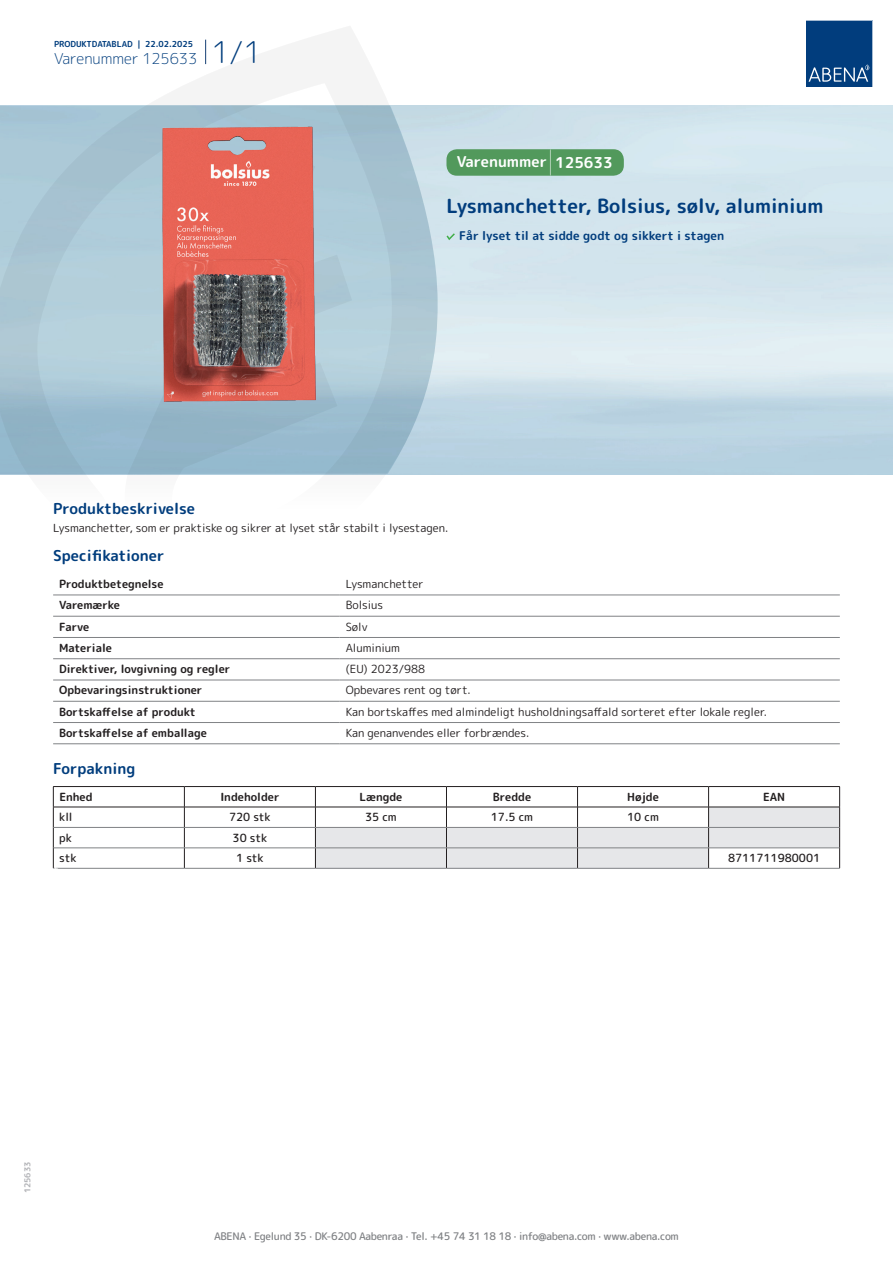
<style>
.page{position:relative;width:893px;height:1263px;background:#fff}
.page>*{position:absolute;margin:0;border:0;box-sizing:border-box;transform-origin:0 0}
.t1{font:700 19.5px "Rounded Mplus 1 c";color:#013d7d}
.t2{font:700 15px "Rounded Mplus 1 c";color:#013d7d}
.t3{font:300 15px "Rounded Mplus 1 c";color:#013d7d}
.t4{font:700 15px "Rounded Mplus 1 c";color:#fff}
.t5{font:700 12px "Rounded Mplus 1 c";color:#013d7d}
.t6{font:11.25px "Rounded Mplus 1 c";color:#231f20}
.t7{font:700 11.25px "Rounded Mplus 1 c";color:#231f20}
.t8{font:500 11.25px "Rounded Mplus 1 c";color:#231f20}
.t9{font:500 10.5px "Rounded Mplus 1 c";letter-spacing:-.03em;color:#808285}
.t10{font:700 10.5px "Rounded Mplus 1 c";color:#fff}
.t11{font:700 8.25px "Rounded Mplus 1 c";color:#013d7d}
.t12{font:700 8.25px "Rounded Mplus 1 c";color:#b2b3b7}
.s1{font-size:30px}
.s2{font-size:25.5px}
</style>
<div class="page">
<svg style="left:0;top:26px;width:439px;height:569px"></svg>
<svg style="left:0;top:106px;width:438px;height:368px;background:#a7c5d3"></svg>
<svg style="left:205px;top:40px;width:1px;height:24px"></svg>
<svg style="left:806px;top:20px;width:67px;height:67px;background:#144b86"></svg>
<img style="left:162px;top:127px;width:154px;height:275px">
<hr style="left:53px;top:595px;width:287px;height:1px;background:#808285">
<hr style="left:340px;top:595px;width:500px;height:1px;background:#808285">
<hr style="left:53px;top:616px;width:287px;height:1px;background:#808285">
<hr style="left:340px;top:616px;width:500px;height:1px;background:#808285">
<hr style="left:53px;top:637px;width:287px;height:1px;background:#808285">
<hr style="left:340px;top:637px;width:500px;height:1px;background:#808285">
<hr style="left:53px;top:658px;width:287px;height:1px;background:#808285">
<hr style="left:340px;top:658px;width:500px;height:1px;background:#808285">
<hr style="left:53px;top:680px;width:287px;height:1px;background:#808285">
<hr style="left:340px;top:680px;width:500px;height:1px;background:#808285">
<hr style="left:53px;top:701px;width:287px;height:1px;background:#808285">
<hr style="left:340px;top:701px;width:500px;height:1px;background:#808285">
<hr style="left:53px;top:722px;width:287px;height:1px;background:#808285">
<hr style="left:340px;top:722px;width:500px;height:1px;background:#808285">
<hr style="left:53px;top:743px;width:287px;height:1px;background:#808285">
<hr style="left:340px;top:743px;width:500px;height:1px;background:#808285">
<hr style="left:53px;top:786px;width:131px;height:1px;background:#231f20">
<hr style="left:184px;top:786px;width:131px;height:1px;background:#231f20">
<hr style="left:315px;top:786px;width:131px;height:1px;background:#231f20">
<hr style="left:446px;top:786px;width:131px;height:1px;background:#231f20">
<hr style="left:577px;top:786px;width:132px;height:1px;background:#231f20">
<hr style="left:709px;top:786px;width:131px;height:1px;background:#231f20">
<hr style="left:53px;top:807px;width:131px;height:1px;background:#231f20">
<hr style="left:184px;top:807px;width:131px;height:1px;background:#231f20">
<svg style="left:53px;top:787px;width:1px;height:81px"></svg>
<svg style="left:184px;top:787px;width:1px;height:81px"></svg>
<svg style="left:315px;top:787px;width:525px;height:81px"></svg>
<hr style="left:54px;top:827px;width:130px;height:1px;background:#808285">
<hr style="left:184px;top:827px;width:131px;height:1px;background:#808285">
<hr style="left:315px;top:827px;width:131px;height:1px;background:#808285">
<hr style="left:446px;top:827px;width:131px;height:1px;background:#808285">
<hr style="left:577px;top:827px;width:132px;height:1px;background:#808285">
<hr style="left:709px;top:827px;width:130px;height:1px;background:#808285">
<hr style="left:54px;top:848px;width:130px;height:1px;background:#808285">
<hr style="left:184px;top:848px;width:131px;height:1px;background:#808285">
<hr style="left:315px;top:848px;width:131px;height:1px;background:#808285">
<hr style="left:446px;top:848px;width:131px;height:1px;background:#808285">
<hr style="left:577px;top:848px;width:132px;height:1px;background:#808285">
<hr style="left:709px;top:848px;width:130px;height:1px;background:#808285">
<hr style="left:53px;top:868px;width:131px;height:1px;background:#808285">
<hr style="left:184px;top:868px;width:131px;height:1px;background:#808285">
<hr style="left:315px;top:868px;width:131px;height:1px;background:#808285">
<hr style="left:446px;top:868px;width:131px;height:1px;background:#808285">
<hr style="left:577px;top:868px;width:132px;height:1px;background:#808285">
<hr style="left:709px;top:868px;width:131px;height:1px;background:#808285">
<svg style="left:446px;top:233px;width:9px;height:7px"></svg>
<div style="left:446px;top:149px;width:178px;height:27px;background:#52995c;border-radius:10px"></div>
<p class="t11" style="left:54px;top:38px;width:141px">PRODUKTDATABLAD | 22.02.2025</p>
<h2 class="t3" style="left:54px;top:48px;width:209px">Varenummer 125633 <span class="s1">1/1</span></h2>
<h2 class="t4" style="left:457px;top:151px;width:157px">Varenummer <span class="s2">|</span> 125633</h2>
<h1 class="t1" style="left:446px;top:192px;width:378px">Lysmanchetter, Bolsius, sølv, aluminium</h1>
<p class="t5" style="left:459px;top:227px;width:267px">Får lyset til at sidde godt og sikkert i stagen</p>
<h2 class="t2" style="left:53px;top:498px;width:143px">Produktbeskrivelse</h2>
<p class="t6" style="left:53px;top:520px;width:397px">Lysmanchetter, som er praktiske og sikrer at lyset står stabilt i lysestagen.</p>
<h2 class="t2" style="left:53px;top:545px;width:113px">Specifikationer</h2>
<p class="t7" style="left:59px;top:576px;width:106px">Produktbetegnelse</p>
<p class="t6" style="left:346px;top:576px;width:79px">Lysmanchetter</p>
<p class="t7" style="left:59px;top:597px;width:62px">Varemærke</p>
<p class="t6" style="left:346px;top:597px;width:39px">Bolsius</p>
<p class="t7" style="left:59px;top:618px;width:32px">Farve</p>
<p class="t6" style="left:346px;top:618px;width:23px">Sølv</p>
<p class="t7" style="left:59px;top:640px;width:54px">Materiale</p>
<p class="t6" style="left:346px;top:640px;width:56px">Aluminium</p>
<p class="t7" style="left:59px;top:661px;width:173px">Direktiver, lovgivning og regler</p>
<p class="t6" style="left:346px;top:661px;width:81px">(EU) 2023/988</p>
<p class="t7" style="left:59px;top:682px;width:145px">Opbevaringsinstruktioner</p>
<p class="t6" style="left:346px;top:682px;width:127px">Opbevares rent og tørt.</p>
<p class="t7" style="left:59px;top:704px;width:138px">Bortskaffelse af produkt</p>
<p class="t6" style="left:346px;top:704px;width:423px">Kan bortskaffes med almindeligt husholdningsaffald sorteret efter lokale regler.</p>
<p class="t7" style="left:59px;top:725px;width:149px">Bortskaffelse af emballage</p>
<p class="t6" style="left:346px;top:725px;width:185px">Kan genanvendes eller forbrændes.</p>
<h2 class="t2" style="left:53px;top:758px;width:84px">Forpakning</h2>
<p class="t7" style="left:59px;top:789px;width:35px">Enhed</p>
<p class="t7" style="left:220px;top:789px;width:61px">Indeholder</p>
<p class="t7" style="left:359px;top:789px;width:44px">Længde</p>
<p class="t7" style="left:493px;top:789px;width:40px">Bredde</p>
<p class="t7" style="left:627px;top:789px;width:33px">Højde</p>
<p class="t7" style="left:763px;top:789px;width:24px">EAN</p>
<p class="t8" style="left:59px;top:809px;width:15px">kll</p>
<p class="t8" style="left:229px;top:809px;width:43px">720 stk</p>
<p class="t8" style="left:365px;top:809px;width:33px">35 cm</p>
<p class="t8" style="left:491px;top:809px;width:44px">17.5 cm</p>
<p class="t8" style="left:627px;top:809px;width:33px">10 cm</p>
<p class="t8" style="left:59px;top:830px;width:14px">pk</p>
<p class="t8" style="left:233px;top:830px;width:36px">30 stk</p>
<p class="t8" style="left:59px;top:850px;width:19px">stk</p>
<p class="t8" style="left:236px;top:850px;width:29px">1 stk</p>
<p class="t8" style="left:728px;top:850px;width:94px">8711711980001</p>
<p class="t10" style="left:53px;top:863px;width:7px">*</p>
<p class="t12" style="left:22px;top:1193px;width:33px;rotate:-90deg">125633</p>
<p class="t9" style="left:214px;top:1229px;width:466px">ABENA · Egelund 35 · DK-6200 Aabenraa · Tel. +45 74 31 18 18 · info@abena.com · www.abena.com</p>
</div>
